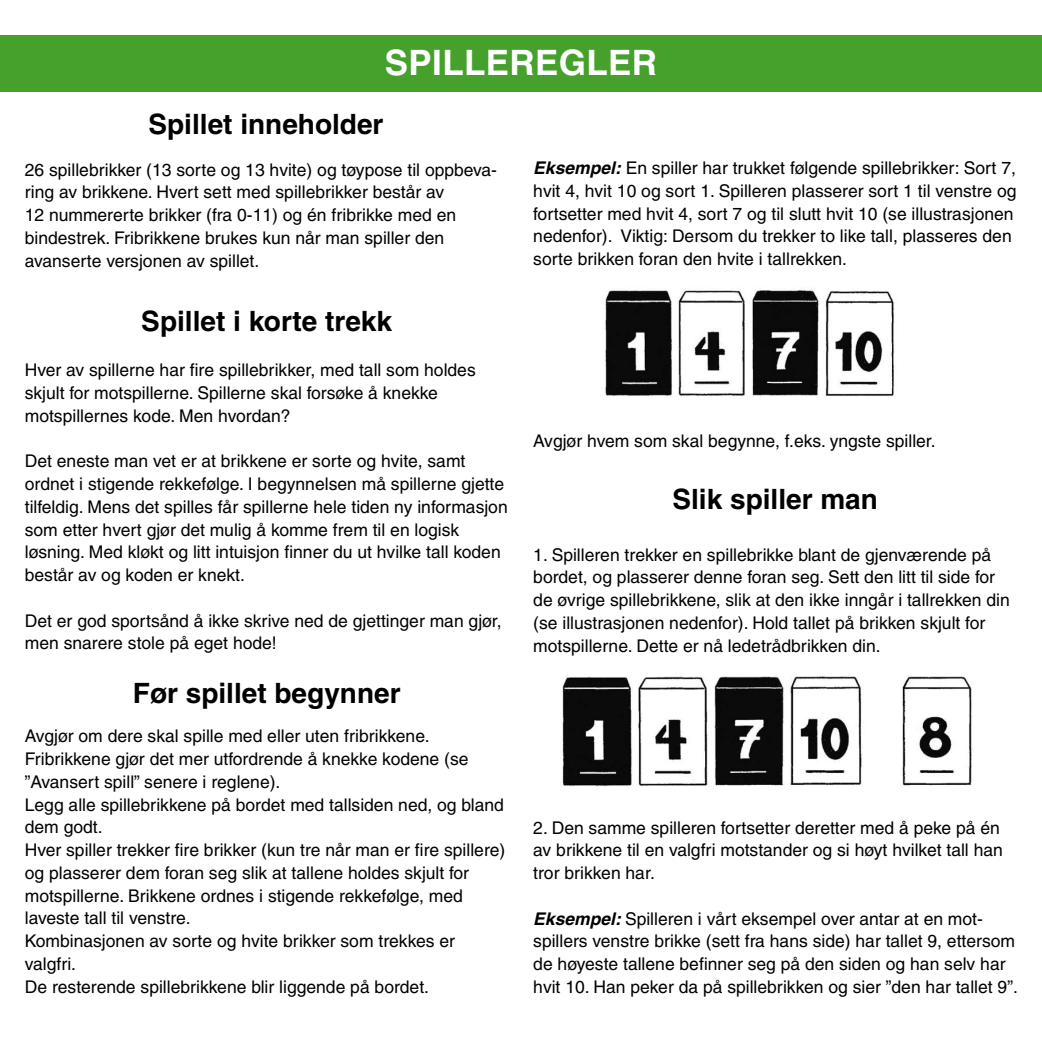
<style>
.page{position:relative;width:1042px;height:1042px;background:#fff}
.page>*{position:absolute;margin:0;border:0;box-sizing:border-box;transform-origin:0 0}
.t1{font:700 35px "Helvetica";letter-spacing:.01em;color:#fff}
.t2{font:700 28px "Helvetica";color:#000}
.t3{font:17.5px/22.8px "Helvetica";color:#000}
.s1{font-weight:700;font-style:italic}
</style>
<div class="page">
<div style="left:0;top:35px;width:1042px;height:57px;background:#45a12b"></div>
<img style="left:605px;top:288px;width:290px;height:109px">
<img style="left:562px;top:675px;width:410px;height:112px">
<h1 class="t1" style="left:385px;top:42px;width:274px">SPILLEREGLER</h1>
<h2 class="t2" style="left:148px;top:107px;width:236px">Spillet inneholder</h2>
<p class="t3" style="left:25px;top:158px;width:474px">26 spillebrikker (13 sorte og 13 hvite) og tøypose til oppbeva&shy;ring av brikkene. Hvert sett med spillebrikker består av<br>12 nummererte brikker (fra 0-11) og én fribrikke med en bindestrek. Fribrikkene brukes kun når man spiller den avanserte versjonen av spillet.</p>
<h2 class="t2" style="left:141px;top:304px;width:252px">Spillet i korte trekk</h2>
<p class="t3" style="left:25px;top:359px;width:452px">Hver av spillerne har fire spillebrikker, med tall som holdes skjult for motspillerne. Spillerne skal forsøke å knekke motspillernes kode. Men hvordan?</p>
<p class="t3" style="left:25px;top:450px;width:484px">Det eneste man vet er at brikkene er sorte og hvite, samt ordnet i stigende rekkefølge. I begynnelsen må spillerne gjette tilfeldig. Mens det spilles får spillerne hele tiden ny informasjon som etter hvert gjør det mulig å komme frem til en logisk løsning. Med kløkt og litt intuisjon finner du ut hvilke tall koden består av og koden er knekt.</p>
<p class="t3" style="left:25px;top:609px;width:478px">Det er god sportsånd å ikke skrive ned de gjettinger man gjør, men snarere stole på eget hode!</p>
<h2 class="t2" style="left:133px;top:676px;width:269px">Før spillet begynner</h2>
<p class="t3" style="left:25px;top:725px;width:482px">Avgjør om dere skal spille med eller uten fribrikkene.<br>Fribrikkene gjør det mer utfordrende å knekke kodene (se ”Avansert spill” senere i reglene).<br>Legg alle spillebrikkene på bordet med tallsiden ned, og bland dem godt.<br>Hver spiller trekker fire brikker (kun tre når man er fire spillere) og plasserer dem foran seg slik at tallene holdes skjult for motspillerne. Brikkene ordnes i stigende rekkefølge, med laveste tall til venstre.<br>Kombinasjonen av sorte og hvite brikker som trekkes er valgfri.<br>De resterende spillebrikkene blir liggende på bordet.</p>
<p class="t3" style="left:533px;top:157px;width:485px"><span class="s1">Eksempel:</span> En spiller har trukket følgende spillebrikker: Sort 7, hvit 4, hvit 10 og sort 1. Spilleren plasserer sort 1 til venstre og fortsetter med hvit 4, sort 7 og til slutt hvit 10 (se illustrasjonen nedenfor). Viktig: Dersom du trekker to like tall, plasseres den sorte brikken foran den hvite i tallrekken.</p>
<p class="t3" style="left:533px;top:430px;width:404px">Avgjør hvem som skal begynne, f.eks. yngste spiller.</p>
<h2 class="t2" style="left:672px;top:482px;width:207px">Slik spiller man</h2>
<p class="t3" style="left:533px;top:543px;width:478px">1. Spilleren trekker en spillebrikke blant de gjenværende på bordet, og plasserer denne foran seg. Sett den litt til side for de øvrige spillebrikkene, slik at den ikke inngår i tallrekken din (se illustrasjonen nedenfor). Hold tallet på brikken skjult for motspillerne. Dette er nå ledetrådbrikken din.</p>
<p class="t3" style="left:533px;top:816px;width:471px">2. Den samme spilleren fortsetter deretter med å peke på én av brikkene til en valgfri motstander og si høyt hvilket tall han tror brikken har.</p>
<p class="t3" style="left:533px;top:907px;width:486px"><span class="s1">Eksempel:</span> Spilleren i vårt eksempel over antar at en mot&shy;spillers venstre brikke (sett fra hans side) har tallet 9, ettersom de høyeste tallene befinner seg på den siden og han selv har hvit 10. Han peker da på spillebrikken og sier ”den har tallet 9”.</p>
</div>
